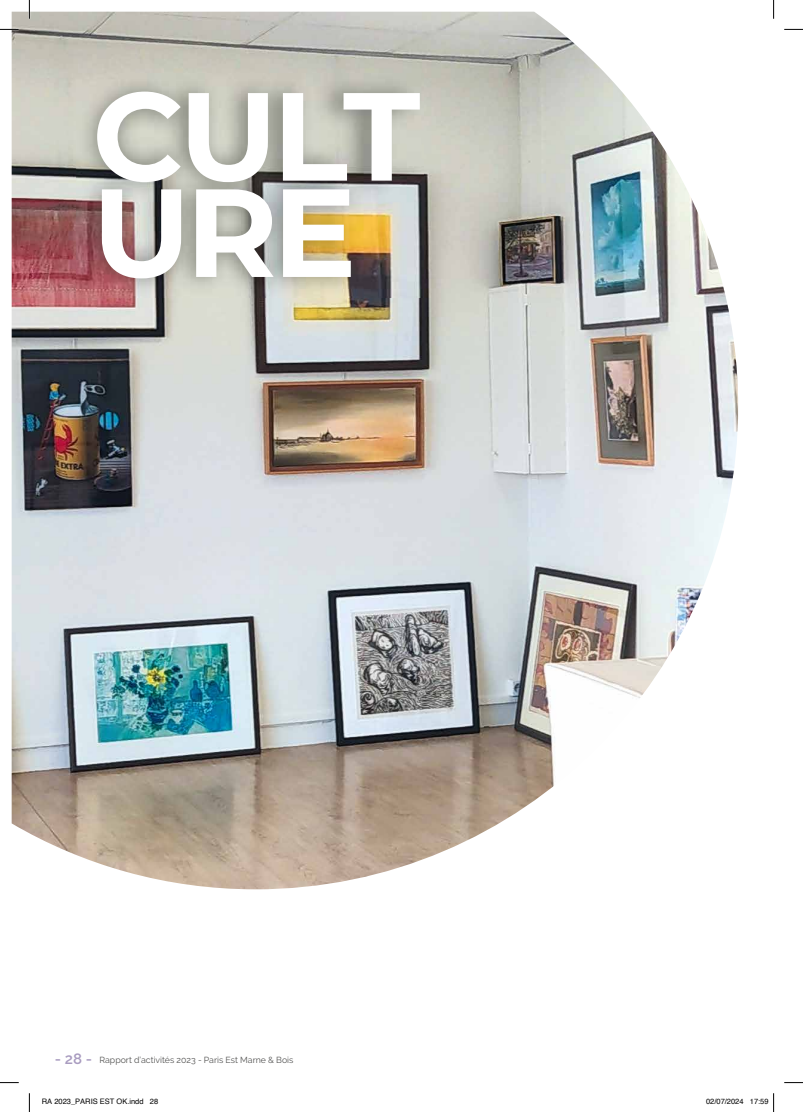
<style>
.page{position:relative;width:803px;height:1112px;background:#fff}
.page>*{position:absolute;margin:0;border:0;box-sizing:border-box;transform-origin:0 0}
.t1{font:700 125px/96.2px "Montserrat";letter-spacing:-.04em;color:#fff}
.t2{font:8.75px "Raleway";color:#525251}
.t3{font:7.5px "Helvetica";color:#000}
.s1{font-weight:600;font-size:15px;color:#a99cc0}
</style>
<div class="page">
<img style="left:12px;top:12px;width:726px;height:877px">
<img style="left:76px;top:73px;width:348px;height:224px">
<svg style="left:0;top:29px;width:19px;height:1px"></svg>
<svg style="left:784px;top:29px;width:19px;height:1px"></svg>
<svg style="left:0;top:1082px;width:19px;height:1px"></svg>
<svg style="left:784px;top:1082px;width:19px;height:1px"></svg>
<svg style="left:29px;top:0;width:1px;height:19px"></svg>
<svg style="left:29px;top:1093px;width:1px;height:18px"></svg>
<svg style="left:773px;top:0;width:1px;height:19px"></svg>
<svg style="left:773px;top:1093px;width:1px;height:18px"></svg>
<h1 class="t1" style="left:92px;top:82px;width:329px">CULT<br>URE</h1>
<h1 class="t1" style="left:176px;top:82px;width:329px">CULT<br>URE</h1>
<p class="t2" style="left:55px;top:1054px;width:240px"><span class="s1">- 28 -</span> Rapport d’activités 2023 - Paris Est Marne &amp; Bois</p>
<p class="t3" style="left:42px;top:1095px;width:118px">RA 2023_PARIS EST OK.indd 28</p>
<p class="t3" style="left:706px;top:1095px;width:64px">02/07/2024 17:59</p>
</div>
